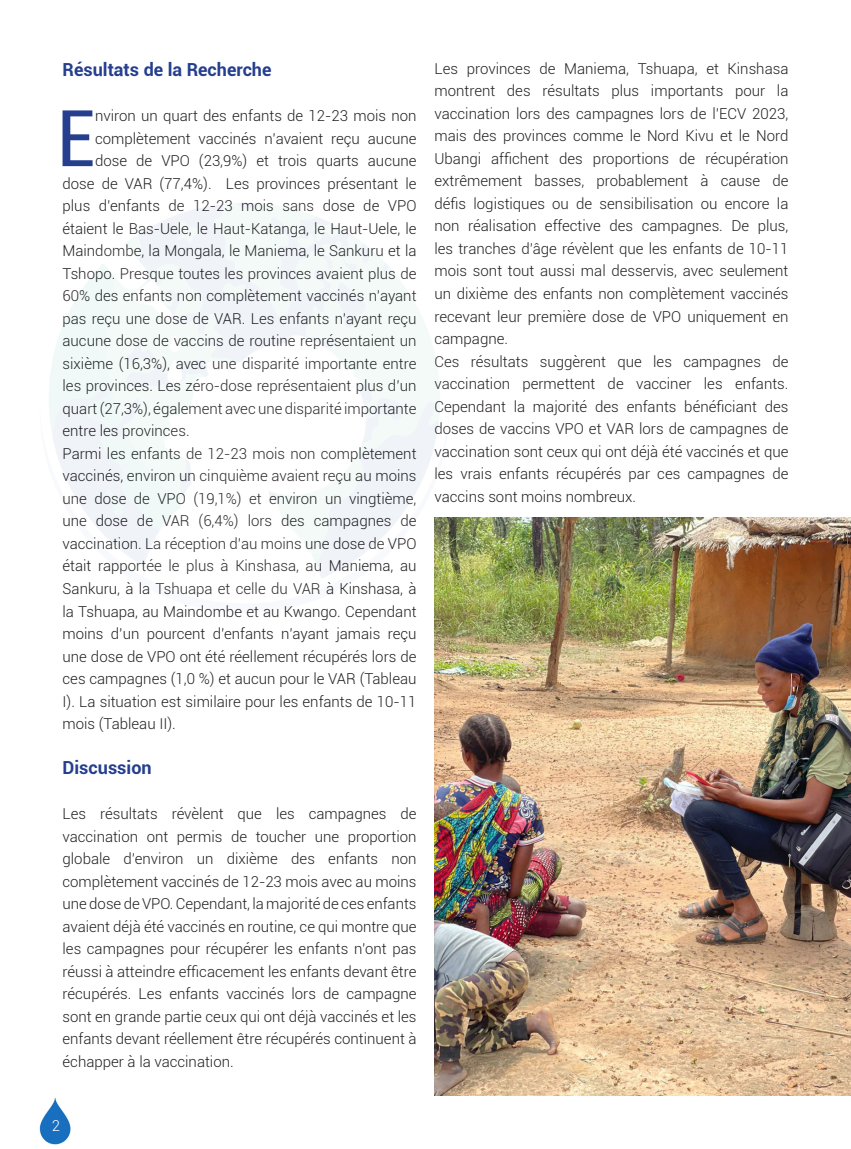
<style>
.page{position:relative;width:851px;height:1149px;background:#fff}
.page>*{position:absolute;margin:0;border:0;box-sizing:border-box;transform-origin:0 0}
.t1{font:condensed 78.3px "Roboto";color:#253f8e}
.t2{font:700 18px "Roboto";color:#253f8e}
.t3{font:300 15px/22.5px "Roboto";color:#231f20;text-align:justify}
.t4{font:300 15px "Roboto";color:#fff}
</style>
<div class="page">
<img style="left:39px;top:1098px;width:32px;height:47px">
<img style="left:434px;top:517px;width:416px;height:578px">
<p class="t2" style="left:63px;top:57px;width:210px">Résultats de la Recherche</p>
<p class="t1" style="left:57px;top:84px;width:39px">E</p>
<p class="t3" style="left:95px;top:104px;width:323px">nviron un quart des enfants de 12-23 mois non</p>
<p class="t3" style="left:95px;top:126px;width:323px">complètement vaccinés n’avaient reçu aucune</p>
<p class="t3" style="left:95px;top:149px;width:323px">dose de VPO (23,9%) et trois quarts aucune</p>
<p class="t3" style="left:63px;top:171px;width:355px">dose de VAR (77,4%). Les provinces présentant le</p>
<p class="t3" style="left:63px;top:194px;width:355px">plus d’enfants de 12-23 mois sans dose de VPO</p>
<p class="t3" style="left:63px;top:216px;width:355px">étaient le Bas-Uele, le Haut-Katanga, le Haut-Uele, le</p>
<p class="t3" style="left:63px;top:239px;width:355px">Maindombe, la Mongala, le Maniema, le Sankuru et la</p>
<p class="t3" style="left:63px;top:261px;width:355px">Tshopo. Presque toutes les provinces avaient plus de</p>
<p class="t3" style="left:63px;top:284px;width:355px">60% des enfants non complètement vaccinés n’ayant</p>
<p class="t3" style="left:63px;top:306px;width:355px">pas reçu une dose de VAR. Les enfants n’ayant reçu</p>
<p class="t3" style="left:63px;top:329px;width:355px">aucune dose de vaccins de routine représentaient un</p>
<p class="t3" style="left:63px;top:351px;width:355px">sixième (16,3%), avec une disparité importante entre</p>
<p class="t3" style="left:63px;top:374px;width:355px">les provinces. Les zéro-dose représentaient plus d’un</p>
<p class="t3" style="left:63px;top:396px;width:355px">quart (27,3%), également avec une disparité importante</p>
<p class="t3" style="left:63px;top:419px;width:128px">entre les provinces.</p>
<p class="t3" style="left:63px;top:441px;width:355px">Parmi les enfants de 12-23 mois non complètement vaccinés, environ un cinquième avaient reçu au moins une dose de VPO (19,1%) et environ un vingtième, une dose de VAR (6,4%) lors des campagnes de vaccination. La réception d’au moins une dose de VPO était rapportée le plus à Kinshasa, au Maniema, au Sankuru, à la Tshuapa et celle du VAR à Kinshasa, à la Tshuapa, au Maindombe et au Kwango. Cependant moins d’un pourcent d’enfants n’ayant jamais reçu une dose de VPO ont été réellement récupérés lors de ces campagnes (1,0 %) et aucun pour le VAR (Tableau I). La situation est similaire pour les enfants de 10-11 mois (Tableau II).</p>
<p class="t2" style="left:63px;top:754px;width:91px">Discussion</p>
<p class="t3" style="left:63px;top:801px;width:355px">Les résultats révèlent que les campagnes de vaccination ont permis de toucher une proportion globale d’environ un dixième des enfants non complètement vaccinés de 12-23 mois avec au moins une dose de VPO. Cependant, la majorité de ces enfants avaient déjà été vaccinés en routine, ce qui montre que les campagnes pour récupérer les enfants n’ont pas réussi à atteindre efficacement les enfants devant être récupérés. Les enfants vaccinés lors de campagne sont en grande partie ceux qui ont déjà vaccinés et les enfants devant réellement être récupérés continuent à échapper à la vaccination.</p>
<p class="t3" style="left:434px;top:57px;width:355px">Les provinces de Maniema, Tshuapa, et Kinshasa montrent des résultats plus importants pour la vaccination lors des campagnes lors de l’ECV 2023, mais des provinces comme le Nord Kivu et le Nord Ubangi affichent des proportions de récupération extrêmement basses, probablement à cause de défis logistiques ou de sensibilisation ou encore la non réalisation effective des campagnes. De plus, les tranches d’âge révèlent que les enfants de 10-11 mois sont tout aussi mal desservis, avec seulement un dixième des enfants non complètement vaccinés recevant leur première dose de VPO uniquement en campagne.</p>
<p class="t3" style="left:434px;top:349px;width:355px">Ces résultats suggèrent que les campagnes de vaccination permettent de vacciner les enfants.<br>Cependant la majorité des enfants bénéficiant des doses de vaccins VPO et VAR lors de campagnes de vaccination sont ceux qui ont déjà été vaccinés et que les vrais enfants récupérés par ces campagnes de vaccins sont moins nombreux.</p>
<p class="t4" style="left:52px;top:1114px;width:10px">2</p>
</div>
